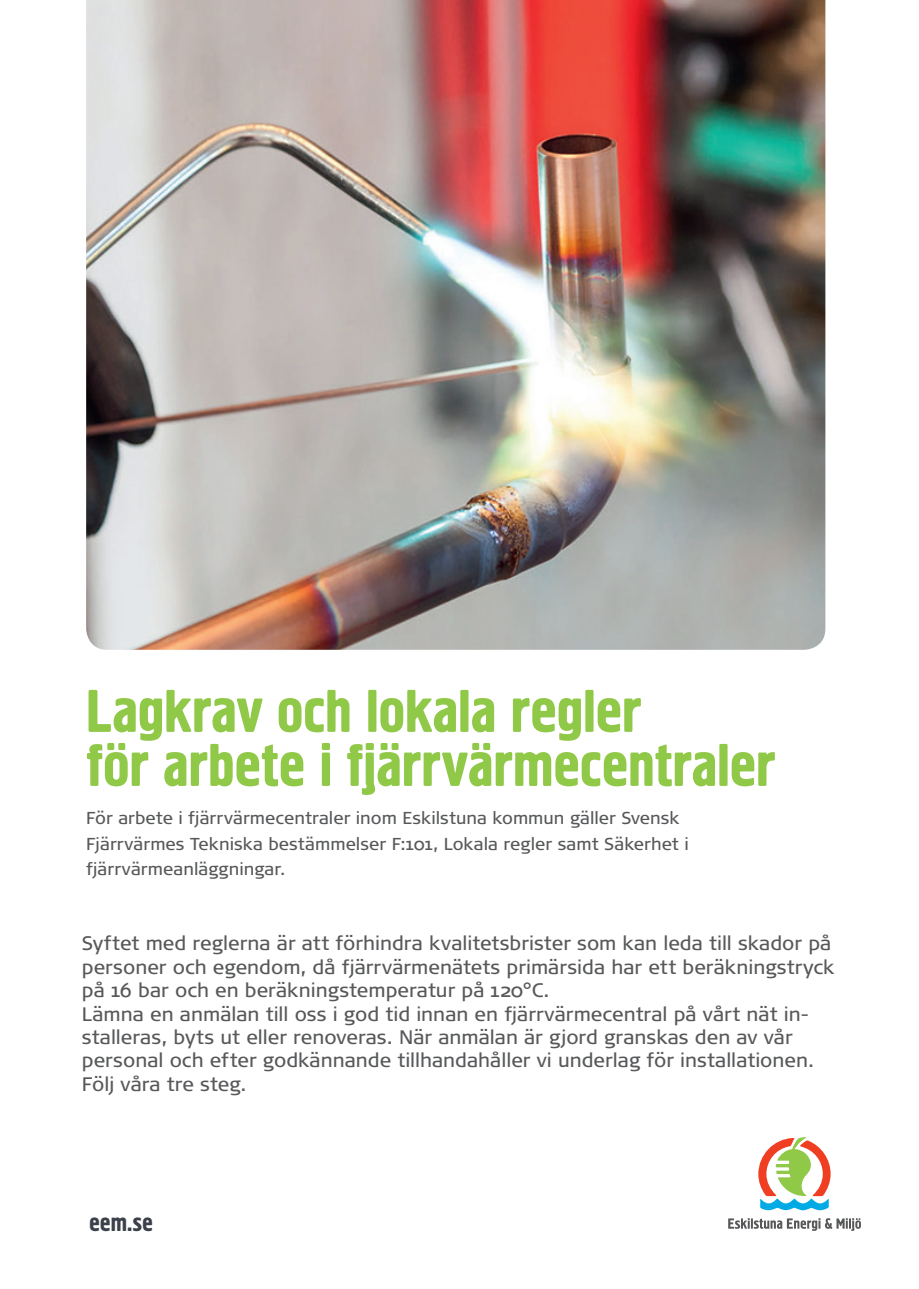
<style>
.page{position:relative;width:919px;height:1289px;background:#fff}
.page>*{position:absolute;margin:0;border:0;box-sizing:border-box;transform-origin:0 0}
.t1{font:60px/54px "Hermes";letter-spacing:-.005em;color:#90c848}
.t2{font:24px "Hermes";color:#3b404a}
.t3{font:19.5px/23.4px "Signa Pro";color:#57585a}
.t4{font:17.25px/25.5px "Signa Pro";color:#57585a}
</style>
<div class="page">
<img style="left:86px;top:0;width:739px;height:649px">
<svg style="left:728px;top:1137px;width:133px;height:94px"></svg>
<h1 class="t1" style="left:86px;top:683px;width:690px">Lagkrav och lokala regler<br>för arbete i fjärrvärmecentraler</h1>
<p class="t4" style="left:86px;top:804px;width:604px">För arbete i fjärrvärmecentraler inom Eskilstuna kommun gäller Svensk<br>Fjärrvärmes Tekniska bestämmelser F:101, Lokala regler samt Säkerhet i fjärrvärmeanläggningar.</p>
<p class="t3" style="left:82px;top:930px;width:754px">Syftet med reglerna är att förhindra kvalitetsbrister som kan leda till skador på personer och egendom, då fjärrvärmenätets primärsida har ett beräkningstryck på 16 bar och en beräkningstemperatur på 120°C.<br>Lämna en anmälan till oss i god tid innan en fjärrvärmecentral på vårt nät in&shy;stalleras, byts ut eller renoveras. När anmälan är gjord granskas den av vår personal och efter godkännande tillhandahåller vi underlag för installationen.<br>Följ våra tre steg.</p>
<p class="t2" style="left:89px;top:1207px;width:65px">eem.se</p>
</div>
